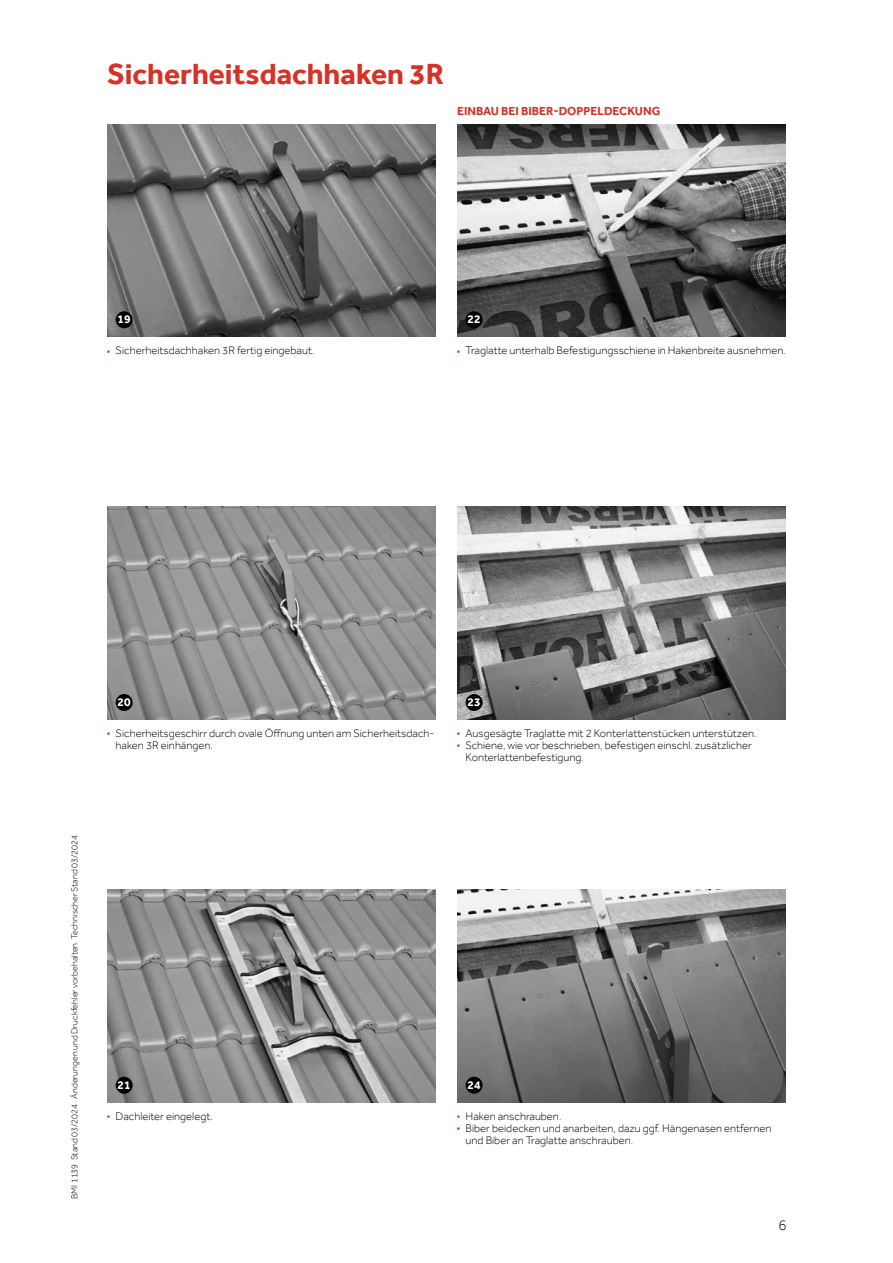
<style>
.page{position:relative;width:893px;height:1263px;background:#fff}
.page>*{position:absolute;margin:0;border:0;box-sizing:border-box;transform-origin:0 0}
.t1{font:700 30px "Effra";color:#d63228}
.t2{font:300 15px "Effra";color:#000}
.t3{font:700 12px "Effra";color:#d63228}
.t4{font:700 12px "Effra";color:#fff}
.t5{font:300 11.25px/12px "Effra";color:#000}
.t6{font:300 9px "Effra";color:#000}
.s1{color:#d63228}
</style>
<div class="page">
<img style="left:107px;top:124px;width:329px;height:213px">
<img style="left:108px;top:507px;width:327px;height:212px">
<img style="left:107px;top:890px;width:329px;height:212px">
<img style="left:457px;top:124px;width:329px;height:213px">
<img style="left:457px;top:507px;width:329px;height:212px">
<img style="left:457px;top:890px;width:329px;height:212px">
<div style="left:116px;top:311px;width:17px;height:17px;background:#000;border-radius:50%"></div>
<div style="left:116px;top:694px;width:17px;height:17px;background:#000;border-radius:50%"></div>
<div style="left:116px;top:1077px;width:17px;height:17px;background:#000;border-radius:50%"></div>
<div style="left:466px;top:311px;width:17px;height:17px;background:#000;border-radius:50%"></div>
<div style="left:466px;top:694px;width:17px;height:17px;background:#000;border-radius:50%"></div>
<div style="left:466px;top:1077px;width:17px;height:17px;background:#000;border-radius:50%"></div>
<h1 class="t1" style="left:107px;top:56px;width:338px">Sicherheitsdachhaken 3R</h1>
<p class="t3" style="left:457px;top:104px;width:205px">EINBAU BEI BIBER-DOPPELDECKUNG</p>
<p class="t4" style="left:118px;top:312px;width:15px">19</p>
<p class="t5" style="left:107px;top:344px;width:209px"><span class="s1">■</span> Sicherheitsdachhaken 3R fertig eingebaut.</p>
<p class="t4" style="left:468px;top:312px;width:15px">22</p>
<p class="t5" style="left:457px;top:344px;width:330px"><span class="s1">■</span> Traglatte unterhalb Befestigungsschiene in Hakenbreite ausnehmen.</p>
<p class="t4" style="left:118px;top:695px;width:15px">20</p>
<p class="t5" style="left:116px;top:727px;width:320px;text-indent:-9px"><span class="s1">■</span> Sicherheitsgeschirr durch ovale Öffnung unten am Sicherheitsdach&shy;haken 3R einhängen.</p>
<p class="t4" style="left:468px;top:695px;width:15px">23</p>
<p class="t5" style="left:457px;top:727px;width:301px"><span class="s1">■</span> Ausgesägte Traglatte mit 2 Konterlattenstücken unterstützen.</p>
<p class="t5" style="left:466px;top:739px;width:288px;text-indent:-9px"><span class="s1">■</span> Schiene, wie vor beschrieben, befestigen einschl. zusätzlicher<br>Konterlattenbefestigung.</p>
<p class="t6" style="left:69px;top:1199px;width:366px;rotate:-90deg">BMI 1139 Stand 03/2024 · Änderungen und Druckfehler vorbehalten. Technischer Stand 03/2024</p>
<p class="t4" style="left:118px;top:1078px;width:15px">21</p>
<p class="t5" style="left:107px;top:1110px;width:107px"><span class="s1">■</span> Dachleiter eingelegt.</p>
<p class="t4" style="left:468px;top:1078px;width:15px">24</p>
<p class="t5" style="left:457px;top:1110px;width:106px"><span class="s1">■</span> Haken anschrauben.</p>
<p class="t5" style="left:466px;top:1122px;width:307px;text-indent:-9px"><span class="s1">■</span> Biber beidecken und anarbeiten, dazu ggf. Hängenasen entfernen und Biber an Traglatte anschrauben.</p>
<h2 class="t2" style="left:778px;top:1216px;width:10px">6</h2>
</div>
